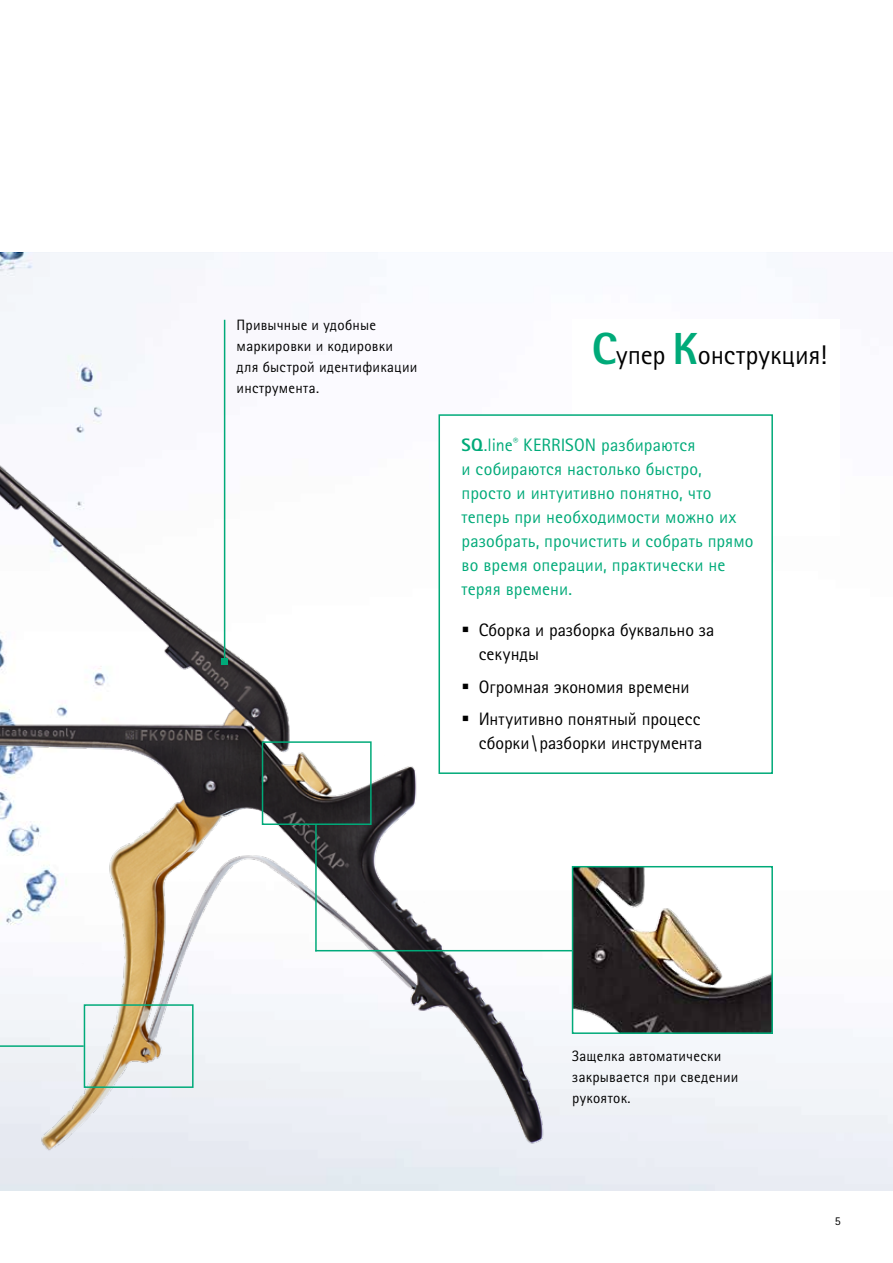
<style>
.page{position:relative;width:893px;height:1263px;background:#fff}
.page>*{position:absolute;margin:0;border:0;box-sizing:border-box;transform-origin:0 0}
.t1{font:27px "Rotis Sans Serif Pro Cyr";letter-spacing:-.005em;color:#000}
.t2{font:18px/24px "Rotis Sans Serif Pro Cyr";letter-spacing:.005em;color:#00aa79}
.t3{font:18px/24px "Rotis Sans Serif Pro Cyr";color:#000}
.t4{font:15px/21px "Rotis Sans Serif Pro Cyr";letter-spacing:.015em;color:#000}
.t5{font:12px "Rotis Sans Serif Pro Cyr";color:#000}
.s1{font-weight:800;font-size:45px;color:#00aa79}
.s2{font-weight:800}
</style>
<div class="page">
<img style="left:0;top:253px;width:893px;height:938px">
<img style="left:0;top:256px;width:696px;height:920px">
<img style="left:575px;top:869px;width:195px;height:162px">
<div style="left:572px;top:866px;width:201px;height:168px;border:2px solid #00aa79"></div>
<div style="left:262px;top:741px;width:110px;height:84px;border:2px solid #00aa79"></div>
<div style="left:84px;top:1004px;width:110px;height:84px;border:2px solid #00aa79"></div>
<hr style="left:315px;top:825px;width:2px;height:126px;background:#00aa79">
<hr style="left:315px;top:950px;width:257px;height:1px;background:#00aa79">
<hr style="left:0;top:1045px;width:84px;height:2px;background:#00aa79">
<div style="left:572px;top:320px;width:268px;height:216px;background:#fff"></div>
<div style="left:438px;top:414px;width:335px;height:360px;background:#fff;border:2px solid #00aa79"></div>
<hr style="left:224px;top:320px;width:1px;height:342px;background:#00aa79">
<svg style="left:222px;top:659px;width:6px;height:6px"></svg>
<p class="t4" style="left:237px;top:315px;width:182px">Привычные и удобные маркировки и кодировки для быстрой идентификации инструмента.</p>
<h1 class="t1" style="left:592px;top:339px;width:237px"><span class="s1">С</span>упер <span class="s1">К</span>онструкция!</h1>
<p class="t2" style="left:461px;top:433px;width:294px"><span class="s2">SQ</span>.line<sup>®</sup> KERRISON разбираются<br>и собираются настолько быстро, просто и интуитивно понятно, что теперь при необходимости можно их разобрать, прочистить и собрать прямо во время операции, практически не теряя времени.</p>
<p class="t3" style="left:479px;top:618px;width:237px;text-indent:-17px">▪ Сборка и разборка буквально за секунды</p>
<p class="t3" style="left:461px;top:675px;width:230px">▪ Огромная экономия времени</p>
<p class="t3" style="left:461px;top:707px;width:243px;text-align:right">▪ Интуитивно понятный процесс сборки\ разборки инструмента</p>
<p class="t4" style="left:572px;top:1045px;width:168px">Защелка автоматически закрывается при сведении рукояток.</p>
<p class="t5" style="left:835px;top:1213px;width:7px">5</p>
</div>
